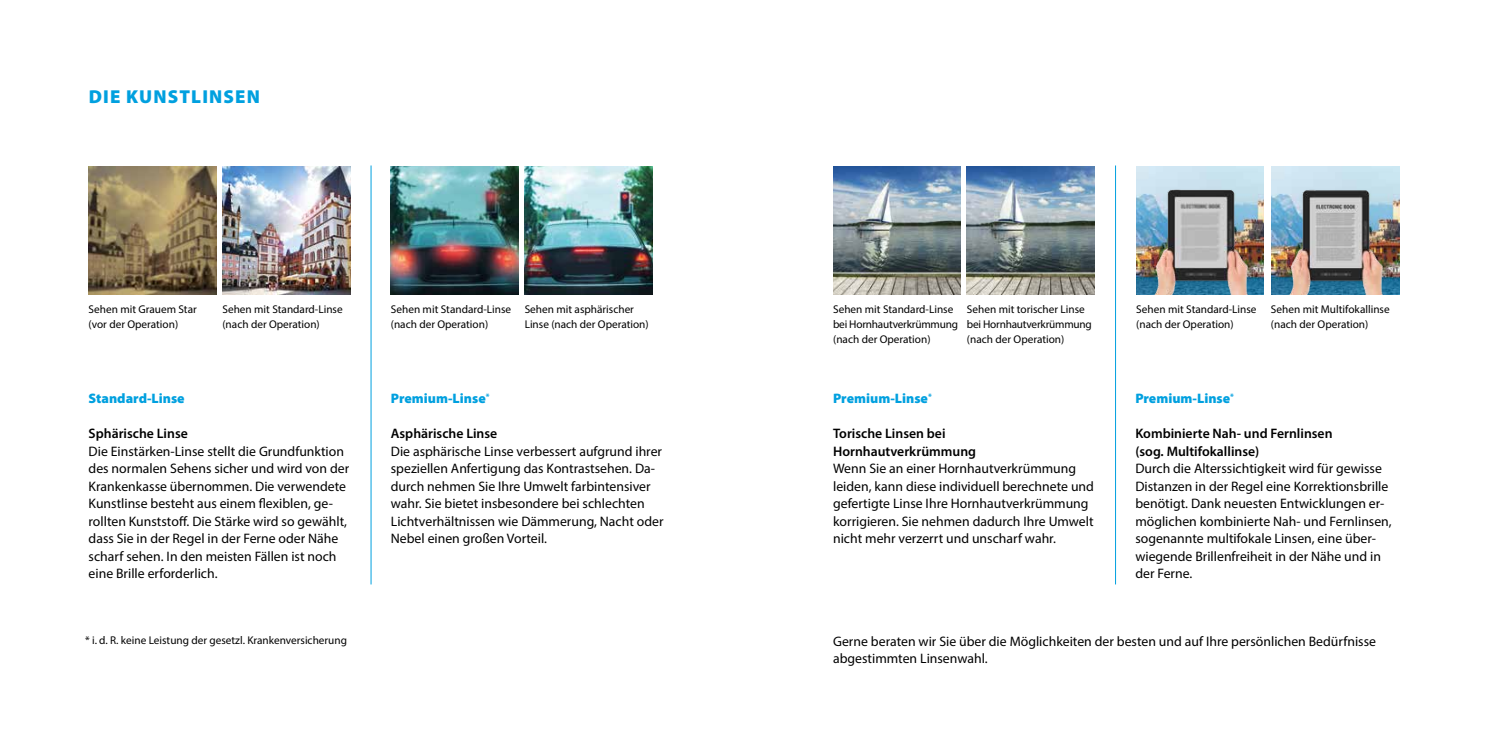
<style>
.page{position:relative;width:1489px;height:745px;background:#fff}
.page>*{position:absolute;margin:0;border:0;box-sizing:border-box;transform-origin:0 0}
.t1{font:900 18.75px "Myriad Pro";letter-spacing:.06em;color:#00a0df}
.t2{font:13.75px/17.5px "Myriad Pro";color:#000}
.t3{font:600 13.75px/17.5px "Myriad Pro";color:#000}
.t4{font:900 13.75px "Myriad Pro";color:#00a0df}
.t5{font:11.25px/15px "Myriad Pro";color:#000}
</style>
<div class="page">
<img style="left:1136px;top:167px;width:127px;height:127px">
<img style="left:1271px;top:167px;width:128px;height:127px">
<hr style="left:371px;top:165px;width:1px;height:419px;background:#00a0df">
<hr style="left:1115px;top:165px;width:1px;height:419px;background:#00a0df">
<img style="left:89px;top:167px;width:127px;height:127px">
<img style="left:222px;top:167px;width:128px;height:127px">
<img style="left:391px;top:167px;width:127px;height:127px">
<img style="left:524px;top:167px;width:128px;height:127px">
<img style="left:833px;top:167px;width:127px;height:127px">
<img style="left:1272px;top:184px;width:124px;height:110px">
<img style="left:966px;top:167px;width:128px;height:127px">
<img style="left:1137px;top:182px;width:123px;height:112px">
<h1 class="t1" style="left:89px;top:84px;width:172px">DIE KUNSTLINSEN</h1>
<p class="t5" style="left:89px;top:302px;width:110px">Sehen mit Grauem Star (vor der Operation)</p>
<p class="t5" style="left:222px;top:302px;width:122px">Sehen mit Standard-Linse (nach der Operation)</p>
<p class="t5" style="left:391px;top:302px;width:122px">Sehen mit Standard-Linse (nach der Operation)</p>
<p class="t5" style="left:524px;top:302px;width:125px">Sehen mit asphärischer<br>Linse (nach der Operation)</p>
<p class="t5" style="left:1136px;top:302px;width:122px">Sehen mit Standard-Linse (nach der Operation)</p>
<p class="t5" style="left:1270px;top:302px;width:120px">Sehen mit Multifokallinse (nach der Operation)</p>
<p class="t5" style="left:833px;top:302px;width:126px">Sehen mit Standard-Linse bei Hornhautverkrümmung (nach der Operation)</p>
<p class="t5" style="left:966px;top:302px;width:126px">Sehen mit torischer Linse bei Hornhautverkrümmung (nach der Operation)</p>
<p class="t4" style="left:89px;top:389px;width:98px">Standard-Linse</p>
<p class="t3" style="left:89px;top:424px;width:101px">Sphärische Linse</p>
<p class="t2" style="left:89px;top:442px;width:262px">Die Einstärken-Linse stellt die Grundfunktion des normalen Sehens sicher und wird von der Krankenkasse übernommen. Die verwendete Kunstlinse besteht aus einem flexiblen, ge&shy;rollten Kunststoff. Die Stärke wird so gewählt, dass Sie in der Regel in der Ferne oder Nähe scharf sehen. In den meisten Fällen ist noch eine Brille erforderlich.</p>
<p class="t5" style="left:85px;top:632px;width:263px">* i. d. R. keine Leistung der gesetzl. Krankenversicherung</p>
<p class="t4" style="left:391px;top:389px;width:100px">Premium-Linse<sup>*</sup></p>
<p class="t3" style="left:391px;top:424px;width:108px">Asphärische Linse</p>
<p class="t2" style="left:391px;top:442px;width:274px">Die asphärische Linse verbessert aufgrund ihrer speziellen Anfertigung das Kontrastsehen. Da&shy;durch nehmen Sie Ihre Umwelt farbintensiver wahr. Sie bietet insbesondere bei schlechten Lichtverhältnissen wie Dämmerung, Nacht oder Nebel einen großen Vorteil.</p>
<p class="t4" style="left:833px;top:389px;width:100px">Premium-Linse<sup>*</sup></p>
<p class="t3" style="left:833px;top:424px;width:144px">Torische Linsen bei<br>Hornhautverkrümmung</p>
<p class="t2" style="left:833px;top:459px;width:262px">Wenn Sie an einer Hornhautverkrümmung leiden, kann diese individuell berechnete und gefertigte Linse Ihre Hornhautverkrümmung korrigieren. Sie nehmen dadurch Ihre Umwelt nicht mehr verzerrt und unscharf wahr.</p>
<p class="t4" style="left:1135px;top:389px;width:100px">Premium-Linse<sup>*</sup></p>
<p class="t3" style="left:1135px;top:424px;width:199px">Kombinierte Nah- und Fernlinsen (sog. Multifokallinse)</p>
<p class="t2" style="left:1135px;top:459px;width:258px">Durch die Alterssichtigkeit wird für gewisse Distanzen in der Regel eine Korrektionsbrille benötigt. Dank neuesten Entwicklungen er&shy;möglichen kombinierte Nah- und Fernlinsen, sogenannte multifokale Linsen, eine über&shy;wiegende Brillenfreiheit in der Nähe und in der Ferne.</p>
<p class="t2" style="left:833px;top:631px;width:544px">Gerne beraten wir Sie über die Möglichkeiten der besten und auf Ihre persönlichen Bedürfnisse abgestimmten Linsenwahl.</p>
</div>
